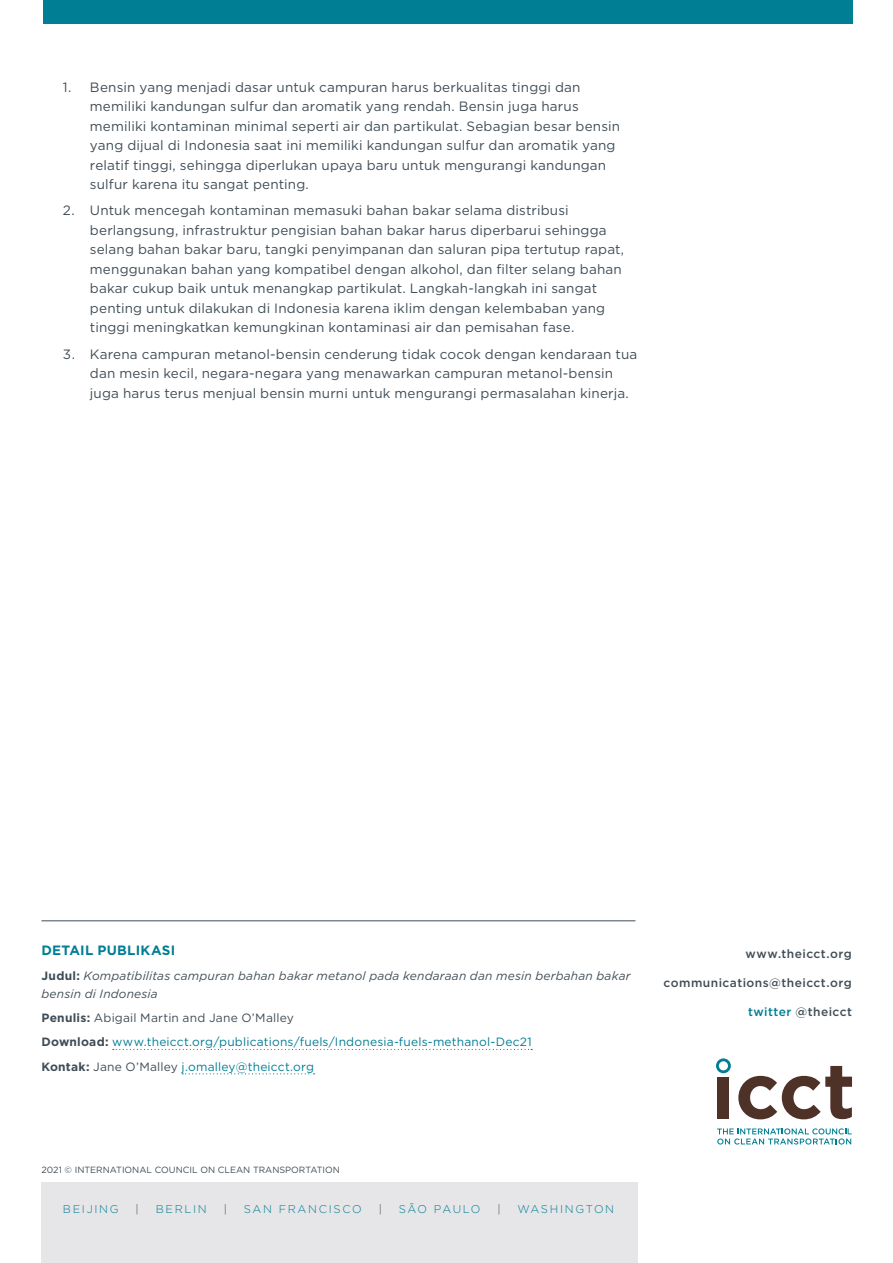
<style>
.page{position:relative;width:893px;height:1263px;background:#fff}
.page>*{position:absolute;margin:0;border:0;box-sizing:border-box;transform-origin:0 0}
.t1{font:13.5px/19.5px "Gotham";letter-spacing:.01em;color:#404d56}
.t2{font:700 13.5px "Gotham";letter-spacing:.02em;color:#007e94}
.t3{font:12px/24.5px "Gotham";letter-spacing:.02em;color:#007e94}
.t4{font:italic 12px/18px "Gotham";letter-spacing:.015em;color:#404d56}
.t5{font:500 12px "Gotham";letter-spacing:.04em;color:#404d56}
.t6{font:300 11.25px "Gotham";letter-spacing:.15em;color:#007e94}
.t7{font:300 11.25px "Gotham";letter-spacing:.115em;color:#007e94}
.t8{font:300 11.25px "Gotham";color:#404d56}
.t9{font:9px "Gotham";color:#404d56}
.s1{font-weight:700;font-style:normal}
.s2{font-weight:700;color:#404d56}
.s3{color:#404d56}
.s4{color:#007e94}
</style>
<div class="page">
<svg style="left:717px;top:1128px;width:135px;height:16px"></svg>
<div style="left:717px;top:1076px;width:12px;height:42px;background:#4e3228"></div>
<svg style="left:738px;top:1066px;width:114px;height:53px"></svg>
<svg style="left:716px;top:1058px;width:15px;height:15px"></svg>
<div style="left:42px;top:1182px;width:596px;height:81px;background:#e6e5e7"></div>
<div style="left:43px;top:0;width:809px;height:24px;background:#007e94"></div>
<hr style="left:41px;top:920px;width:594px;height:1px;background:#404d56">
<svg style="left:113px;top:1049px;width:419px;height:1px"></svg>
<svg style="left:182px;top:1073px;width:133px;height:1px"></svg>
<p class="t1" style="left:90px;top:77px;width:532px;text-indent:-27px">1. Bensin yang menjadi dasar untuk campuran harus berkualitas tinggi dan memiliki kandungan sulfur dan aromatik yang rendah. Bensin juga harus memiliki kontaminan minimal seperti air dan partikulat. Sebagian besar bensin yang dijual di Indonesia saat ini memiliki kandungan sulfur dan aromatik yang relatif tinggi, sehingga diperlukan upaya baru untuk mengurangi kandungan sulfur karena itu sangat penting.</p>
<p class="t1" style="left:90px;top:200px;width:536px;text-indent:-27px">2. Untuk mencegah kontaminan memasuki bahan bakar selama distribusi berlangsung, infrastruktur pengisian bahan bakar harus diperbarui sehingga selang bahan bakar baru, tangki penyimpanan dan saluran pipa tertutup rapat, menggunakan bahan yang kompatibel dengan alkohol, dan filter selang bahan bakar cukup baik untuk menangkap partikulat. Langkah-langkah ini sangat penting untuk dilakukan di Indonesia karena iklim dengan kelembaban yang tinggi meningkatkan kemungkinan kontaminasi air dan pemisahan fase.</p>
<p class="t1" style="left:90px;top:344px;width:549px;text-indent:-27px">3. Karena campuran metanol-bensin cenderung tidak cocok dengan kendaraan tua dan mesin kecil, negara-negara yang menawarkan campuran metanol-bensin juga harus terus menjual bensin murni untuk mengurangi permasalahan kinerja.</p>
<p class="t2" style="left:41px;top:941px;width:135px">DETAIL PUBLIKASI</p>
<p class="t4" style="left:41px;top:966px;width:591px"><span class="s1">Judul:</span> Kompatibilitas campuran bahan bakar metanol pada kendaraan dan mesin berbahan bakar bensin di Indonesia</p>
<p class="t3" style="left:41px;top:1005px;width:492px"><span class="s2">Penulis:</span> <span class="s3">Abigail Martin and Jane O’Malley<br></span><span class="s2">Download:</span> www.theicct.org/publications/fuels/Indonesia-fuels-methanol-Dec21<br><span class="s2">Kontak:</span> <span class="s3">Jane O’Malley</span> j.omalley@theicct.org</p>
<p class="t5" style="left:746px;top:946px;width:108px">www.theicct.org</p>
<p class="t5" style="left:664px;top:974px;width:190px">communications@theicct.org</p>
<p class="t5" style="left:748px;top:1004px;width:105px"><span class="s4">twitter</span> @theicct</p>
<p class="t9" style="left:42px;top:1164px;width:300px">2021 © INTERNATIONAL COUNCIL ON CLEAN TRANSPORTATION</p>
<p class="t6" style="left:63px;top:1202px;width:57px">BEIJING</p>
<p class="t8" style="left:136px;top:1202px;width:5px">|</p>
<p class="t6" style="left:156px;top:1202px;width:53px">BERLIN</p>
<p class="t8" style="left:224px;top:1202px;width:5px">|</p>
<p class="t6" style="left:244px;top:1202px;width:120px">SAN FRANCISCO</p>
<p class="t8" style="left:379px;top:1202px;width:5px">|</p>
<p class="t7" style="left:399px;top:1202px;width:83px">SÃO PAULO</p>
<p class="t8" style="left:497px;top:1202px;width:5px">|</p>
<p class="t6" style="left:517px;top:1202px;width:98px">WASHINGTON</p>
</div>
